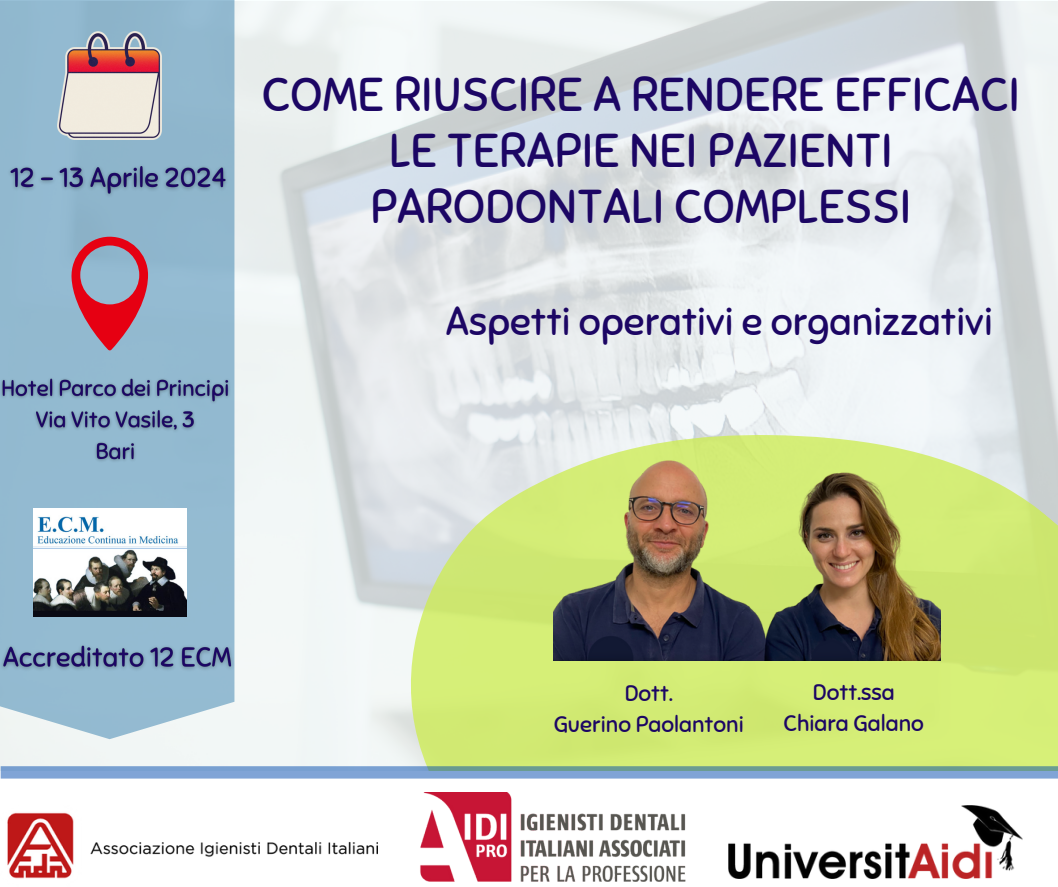
<style>
.page{position:relative;width:1058px;height:887px;background:#fff}
.page>*{position:absolute;margin:0;border:0;box-sizing:border-box;transform-origin:0 0}
.t1{font:47.4px/56.2px "Sniglet";color:#1c0664;text-align:center}
.t2{font:39px "Sniglet";color:#1c0664}
.t3{font:22.5px "Sniglet";color:#1c0664}
</style>
<div class="page">
<svg style="left:219px;top:237px;width:839px;height:542px"></svg>
<div style="left:1px;top:771px;width:1056px;height:115px;background:#fff"></div>
<img style="left:7px;top:812px;width:371px;height:67px">
<img style="left:420px;top:792px;width:266px;height:89px">
<img style="left:729px;top:805px;width:293px;height:73px">
<div style="left:0;top:0;width:234px;height:739px;background:#93bad1"></div>
<svg style="left:1px;top:766px;width:1056px;height:12px;background:#7ba2c4"></svg>
<img style="left:553px;top:452px;width:387px;height:208px">
<img style="left:57px;top:31px;width:105px;height:108px">
<svg style="left:71px;top:237px;width:77px;height:113px;background:#b27186"></svg>
<img style="left:33px;top:508px;width:153px;height:108px">
<img style="left:0;top:158px;width:235px;height:43px">
<img style="left:0;top:372px;width:236px;height:95px">
<img style="left:0;top:638px;width:239px;height:37px">
<h2 class="t1" style="left:262px;top:67px;width:759px">COME RIUSCIRE A RENDERE EFFICACI<br>LE TERAPIE NEI PAZIENTI<br>PARODONTALI COMPLESSI</h2>
<p class="t2" style="left:446px;top:298px;width:548px">Aspetti operativi e organizzativi</p>
<p class="t3" style="left:624px;top:679px;width:50px">Dott.</p>
<p class="t3" style="left:553px;top:711px;width:192px">Guerino Paolantoni</p>
<p class="t3" style="left:812px;top:678px;width:83px">Dott.ssa</p>
<p class="t3" style="left:783px;top:709px;width:142px">Chiara Galano</p>
</div>
